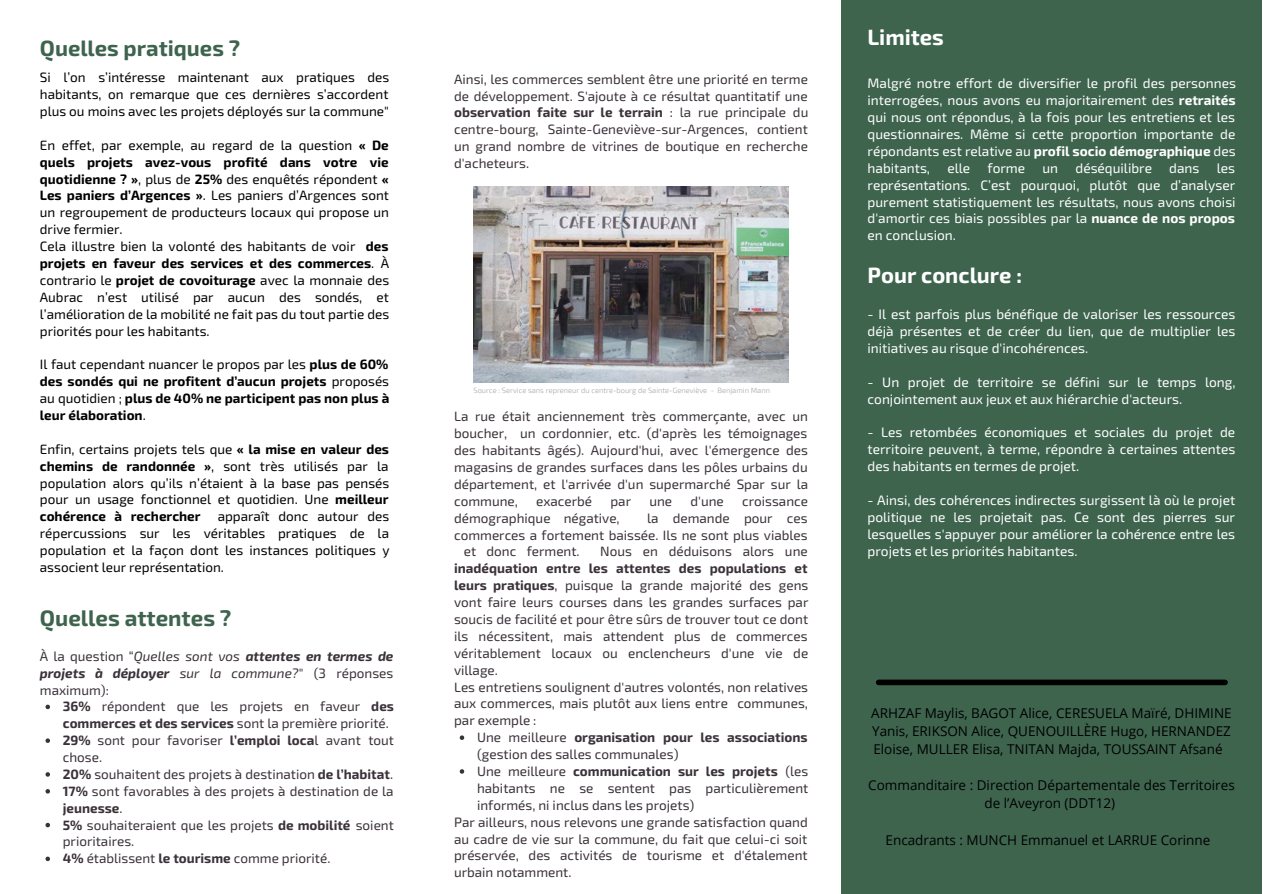
<style>
.page{position:relative;width:1263px;height:894px;background:#fff}
.page>*{position:absolute;margin:0;border:0;box-sizing:border-box;transform-origin:0 0}
.t1{font:700 22.35px "Exo 2";color:#3e644e}
.t2{font:700 22.05px "Exo 2";color:#fff}
.t3{font:700 22.05px "Exo 2";color:#3e644e}
.t4{font:13.65px/16.8px "Exo 2";color:#fff;text-align:justify}
.t5{font:13.5px/16.8px "Exo 2";color:#3a3139;text-align:justify}
.t6{font:13.5px/16.8px "Exo 2";color:#000;text-align:justify}
.t7{font:13.5px/18px "Open Sans";color:#000;text-align:justify}
.t8{font:700 13.5px/16.8px "Exo 2";color:#000;text-align:justify}
.t9{font:italic 700 13.5px/16.8px "Exo 2";color:#3a3139;text-align:justify}
.t10{font:300 7.5px "Exo 2";color:#a6a6a6}
.s1{font-weight:700}
.s2{font-weight:400}
.s3{font-weight:400;font-style:normal}
</style>
<div class="page">
<div style="left:841px;top:0;width:421px;height:893px;background:#3e644e"></div>
<div style="left:879px;top:679px;width:346px;height:6px;background:#000"></div>
<svg style="left:460px;top:735px;width:4px;height:4px"></svg>
<svg style="left:460px;top:769px;width:4px;height:4px"></svg>
<img style="left:474px;top:186px;width:314px;height:196px">
<svg style="left:46px;top:704px;width:4px;height:5px"></svg>
<svg style="left:46px;top:738px;width:4px;height:4px"></svg>
<svg style="left:46px;top:772px;width:4px;height:4px"></svg>
<svg style="left:46px;top:789px;width:4px;height:4px"></svg>
<svg style="left:46px;top:822px;width:4px;height:5px"></svg>
<svg style="left:46px;top:856px;width:4px;height:4px"></svg>
<p class="t3" style="left:40px;top:34px;width:202px">Quelles pratiques ?</p>
<p class="t6" style="left:40px;top:68px;width:351px">Si l’on s’intéresse maintenant aux pratiques des habitants, on remarque que ces dernières s’accordent plus ou moins avec les projets déployés sur la commune"</p>
<p class="t6" style="left:40px;top:136px;width:351px">En effet, par exemple, au regard de la question <span class="s1">« De quels projets avez-vous profité dans votre vie quotidienne ? »</span>, plus de <span class="s1">25%</span> des enquêtés répondent <span class="s1">« Les paniers d’Argences »</span>. Les paniers d’Argences sont un regroupement de producteurs locaux qui propose un drive fermier.</p>
<p class="t6" style="left:40px;top:237px;width:351px">Cela illustre bien la volonté des habitants de voir <span class="s1">des projets en faveur des services et des commerces</span>. À contrario le <span class="s1">projet de covoiturage</span> avec la monnaie des Aubrac n’est utilisé par aucun des sondés, et l’amélioration de la mobilité ne fait pas du tout partie des priorités pour les habitants.</p>
<p class="t8" style="left:40px;top:355px;width:351px"><span class="s2">Il faut cependant nuancer le propos par les</span> plus de 60% des sondés qui ne profitent d’aucun projets <span class="s2">proposés au quotidien ;</span> plus de 40% ne participent pas non plus à leur élaboration<span class="s2">.</span></p>
<p class="t6" style="left:40px;top:440px;width:351px">Enfin, certains projets tels que <span class="s1">« la mise en valeur des chemins de randonnée »</span>, sont très utilisés par la population alors qu’ils n’étaient à la base pas pensés pour un usage fonctionnel et quotidien. Une <span class="s1">meilleur cohérence à rechercher</span></p>
<p class="t6" style="left:40px;top:507px;width:351px;text-indent:178px">apparaît donc autour des répercussions sur les véritables pratiques de la population et la façon dont les instances politiques y associent leur représentation.</p>
<p class="t1" style="left:40px;top:603px;width:193px">Quelles attentes ?</p>
<p class="t9" style="left:40px;top:646px;width:355px"><span class="s3">À la question “</span><span class="s2">Quelles sont vos</span> attentes en termes de projets à déployer <span class="s2">sur la commune?</span><span class="s3">" (3 réponses maximum):</span></p>
<p class="t5" style="left:63px;top:697px;width:333px"><span class="s1">36%</span> répondent que les projets en faveur <span class="s1">des commerces et des services</span> sont la première priorité.</p>
<p class="t5" style="left:63px;top:731px;width:333px"><span class="s1">29%</span> sont pour favoriser <span class="s1">l’emploi loca</span>l avant tout chose.</p>
<p class="t5" style="left:63px;top:765px;width:332px"><span class="s1">20%</span> souhaitent des projets à destination <span class="s1">de l’habitat</span>.</p>
<p class="t5" style="left:63px;top:781px;width:332px"><span class="s1">17%</span> sont favorables à des projets à destination de la <span class="s1">jeunesse</span>.</p>
<p class="t5" style="left:63px;top:815px;width:333px"><span class="s1">5%</span> souhaiteraient que les projets <span class="s1">de mobilité</span> soient prioritaires.</p>
<p class="t5" style="left:63px;top:849px;width:269px"><span class="s1">4%</span> établissent <span class="s1">le tourisme</span> comme priorité.</p>
<p class="t5" style="left:454px;top:70px;width:356px">Ainsi, les commerces semblent être une priorité en terme de développement. S'ajoute à ce résultat quantitatif une <span class="s1">observation faite sur le terrain</span> : la rue principale du centre-bourg, Sainte-Geneviève-sur-Argences, contient un grand nombre de vitrines de boutique en recherche d'acheteurs.</p>
<p class="t10" style="left:474px;top:385px;width:298px">Source : Service sans repreneur du centre-bourg de Sainte-Geneviève - Benjamin Mann</p>
<p class="t5" style="left:454px;top:407px;width:355px">La rue était anciennement très commerçante, avec un boucher, un cordonnier, etc. (d'après les témoignages des habitants âgés). Aujourd'hui, avec l'émergence des magasins de grandes surfaces dans les pôles urbains du département, et l'arrivée d'un supermarché Spar sur la commune,</p>
<p class="t5" style="left:536px;top:492px;width:57px">exacerbé</p>
<p class="t5" style="left:610px;top:492px;width:22px">par</p>
<p class="t5" style="left:649px;top:492px;width:24px">une</p>
<p class="t5" style="left:690px;top:492px;width:35px">d'une</p>
<p class="t5" style="left:742px;top:492px;width:67px">croissance</p>
<p class="t5" style="left:454px;top:508px;width:167px">démographique négative,</p>
<p class="t5" style="left:647px;top:508px;width:162px">la demande pour ces</p>
<p class="t5" style="left:454px;top:525px;width:355px">commerces a fortement baissée. Ils ne sont plus viables</p>
<p class="t5" style="left:464px;top:542px;width:117px">et donc ferment.</p>
<p class="t5" style="left:454px;top:542px;width:356px;text-indent:146px">Nous en déduisons alors une <span class="s1">inadéquation entre les attentes des populations et leurs pratiques</span>, puisque la grande majorité des gens vont faire leurs courses dans les grandes surfaces par soucis de facilité et pour être sûrs de trouver tout ce dont ils nécessitent, mais attendent plus de commerces véritablement locaux ou enclencheurs d'une vie de village.</p>
<p class="t5" style="left:454px;top:677px;width:355px">Les entretiens soulignent d'autres volontés, non relatives aux commerces, mais plutôt aux liens entre communes, par exemple :</p>
<p class="t5" style="left:477px;top:728px;width:332px">Une meilleure <span class="s1">organisation pour les associations </span>(gestion des salles communales)</p>
<p class="t5" style="left:477px;top:762px;width:333px">Une meilleure <span class="s1">communication sur les projets</span> (les habitants ne se sentent pas particulièrement informés, ni inclus dans les projets)</p>
<p class="t5" style="left:454px;top:812px;width:355px">Par ailleurs, nous relevons une grande satisfaction quand au cadre de vie sur la commune, du fait que celui-ci soit préservée, des activités de tourisme et d'étalement urbain notamment.</p>
<p class="t2" style="left:867px;top:23px;width:78px">Limites</p>
<p class="t4" style="left:867px;top:74px;width:370px">Malgré notre effort de diversifier le profil des personnes interrogées, nous avons eu majoritairement des <span class="s1">retraités </span>qui nous ont répondus, à la fois pour les entretiens et les questionnaires. Même si cette proportion importante de répondants est relative au <span class="s1">profil socio démographique</span> des habitants,</p>
<p class="t4" style="left:947px;top:159px;width:24px">elle</p>
<p class="t4" style="left:987px;top:159px;width:39px">forme</p>
<p class="t4" style="left:1042px;top:159px;width:17px">un</p>
<p class="t4" style="left:1075px;top:159px;width:78px">déséquilibre</p>
<p class="t4" style="left:1169px;top:159px;width:32px">dans</p>
<p class="t4" style="left:867px;top:159px;width:370px;text-indent:349px">les représentations. C’est pourquoi, plutôt que d’analyser purement statistiquement les résultats, nous avons choisi d'amortir ces biais possibles par la <span class="s1">nuance de nos propos </span>en conclusion.</p>
<p class="t2" style="left:867px;top:261px;width:156px">Pour conclure :</p>
<p class="t4" style="left:867px;top:305px;width:369px">- Il est parfois plus bénéfique de valoriser les ressources déjà présentes et de créer du lien, que de multiplier les initiatives au risque d'incohérences.</p>
<p class="t4" style="left:867px;top:373px;width:369px">- Un projet de territoire se défini sur le temps long, conjointement aux jeux et aux hiérarchie d'acteurs.</p>
<p class="t4" style="left:867px;top:423px;width:369px">- Les retombées économiques et sociales du projet de territoire peuvent, à terme, répondre à certaines attentes des habitants en termes de projet.</p>
<p class="t4" style="left:867px;top:491px;width:369px">- Ainsi, des cohérences indirectes surgissent là où le projet politique ne les projetait pas. Ce sont des pierres sur lesquelles s'appuyer pour améliorer la cohérence entre les projets et les priorités habitantes.</p>
<p class="t7" style="left:871px;top:704px;width:362px">ARHZAF Maylis, BAGOT Alice, CERESUELA Maïré, DHIMINE Yanis, ERIKSON Alice, QUENOUILLÈRE Hugo, HERNANDEZ Eloise, MULLER Elisa, TNITAN Majda, TOUSSAINT Afsané</p>
<p class="t7" style="left:868px;top:776px;width:368px;text-align:center">Commanditaire : Direction Départementale des Territoires de l’Aveyron (DDT12)</p>
<p class="t7" style="left:886px;top:830px;width:326px">Encadrants : MUNCH Emmanuel et LARRUE Corinne</p>
</div>
